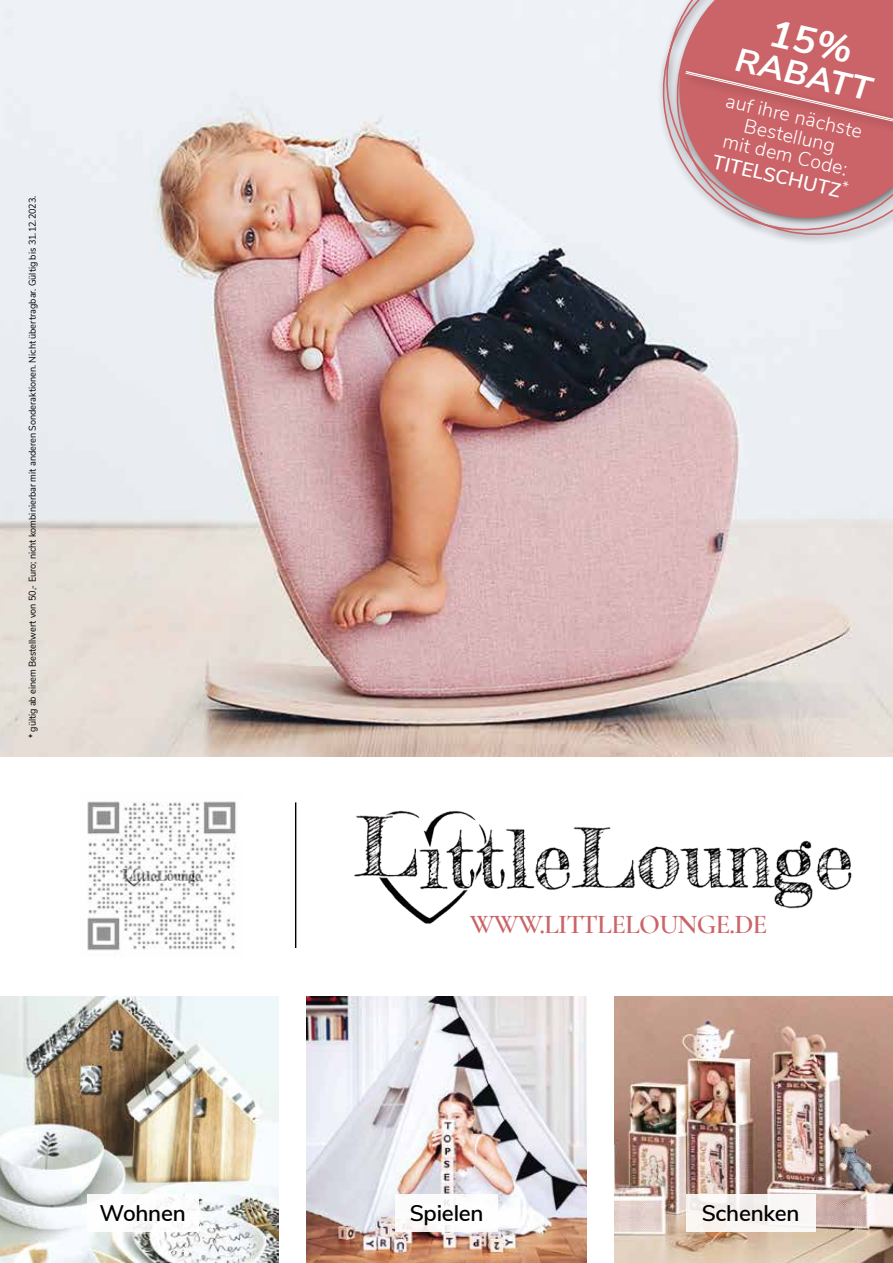
<style>
.page{position:relative;width:893px;height:1263px;background:#fff}
.page>*{position:absolute;margin:0;border:0;box-sizing:border-box;transform-origin:0 0}
.t1{font:italic 700 32.7px "Nunito Sans";color:#fff;scale:1.05 1}
.t2{font:600 27.3px "Cormorant";letter-spacing:-.03em;color:#ca6468}
.t3{font:600 22.5px "Nunito Sans";letter-spacing:-.01em;color:#000}
.t4{font:300 19.8px/19.8px "Nunito Sans";color:#fff;text-align:center}
.t5{font:600 19.8px "Nunito Sans";color:#fff}
.t6{font:9.9px "Nunito Sans";color:#000;scale:.92 1}
</style>
<div class="page">
<img style="left:0;top:0;width:893px;height:756px">
<hr style="left:295px;top:802px;width:1px;height:146px;background:#000">
<img style="left:337px;top:746px;width:535px;height:178px">
<div style="left:459px;top:903px;width:319px;height:41px;background:#fff"></div>
<img style="left:87px;top:801px;width:149px;height:150px">
<svg style="left:647px;top:0;width:246px;height:251px;background:#e8e6eb"></svg>
<svg style="left:671px;top:0;width:222px;height:226px;background:#cc8084"></svg>
<div style="left:682px;top:67px;width:211px;height:70px;background:#ca6468"></div>
<svg style="left:684px;top:71px;width:209px;height:54px"></svg>
<img style="left:0;top:996px;width:279px;height:267px">
<img style="left:615px;top:996px;width:278px;height:267px">
<img style="left:307px;top:996px;width:280px;height:267px">
<div style="left:87px;top:1194px;width:112px;height:38px;background:#fff"></div>
<div style="left:395px;top:1194px;width:103px;height:38px;background:#fff"></div>
<div style="left:686px;top:1194px;width:129px;height:38px;background:#f9f6f4"></div>
<div style="left:771px;top:20px;width:83px;height:44px;background:#ca6468"></div>
<p class="t6" style="left:25px;top:738px;width:591px;rotate:-90deg">* gültig ab einem Bestellwert von 50,- Euro; nicht kombinierbar mit anderen Sonderaktionen. Nicht übertragbar. Gültig bis 31.12.2023.</p>
<h1 class="t1" style="left:741px;top:36px;width:134px;rotate:13deg">RABATT</h1>
<h3 class="t4" style="left:729px;top:89px;width:141px;rotate:13deg">auf ihre nächste<br>Bestellung<br>mit dem Code:</h3>
<h3 class="t5" style="left:716px;top:147px;width:139px;rotate:13deg">TITELSCHUTZ<sup>*</sup></h3>
<h2 class="t2" style="left:470px;top:907px;width:299px">WWW.LITTLELOUNGE.DE</h2>
<h3 class="t3" style="left:100px;top:1197px;width:88px">Wohnen</h3>
<h3 class="t3" style="left:410px;top:1197px;width:75px">Spielen</h3>
<h3 class="t3" style="left:702px;top:1197px;width:99px">Schenken</h3>
</div>
